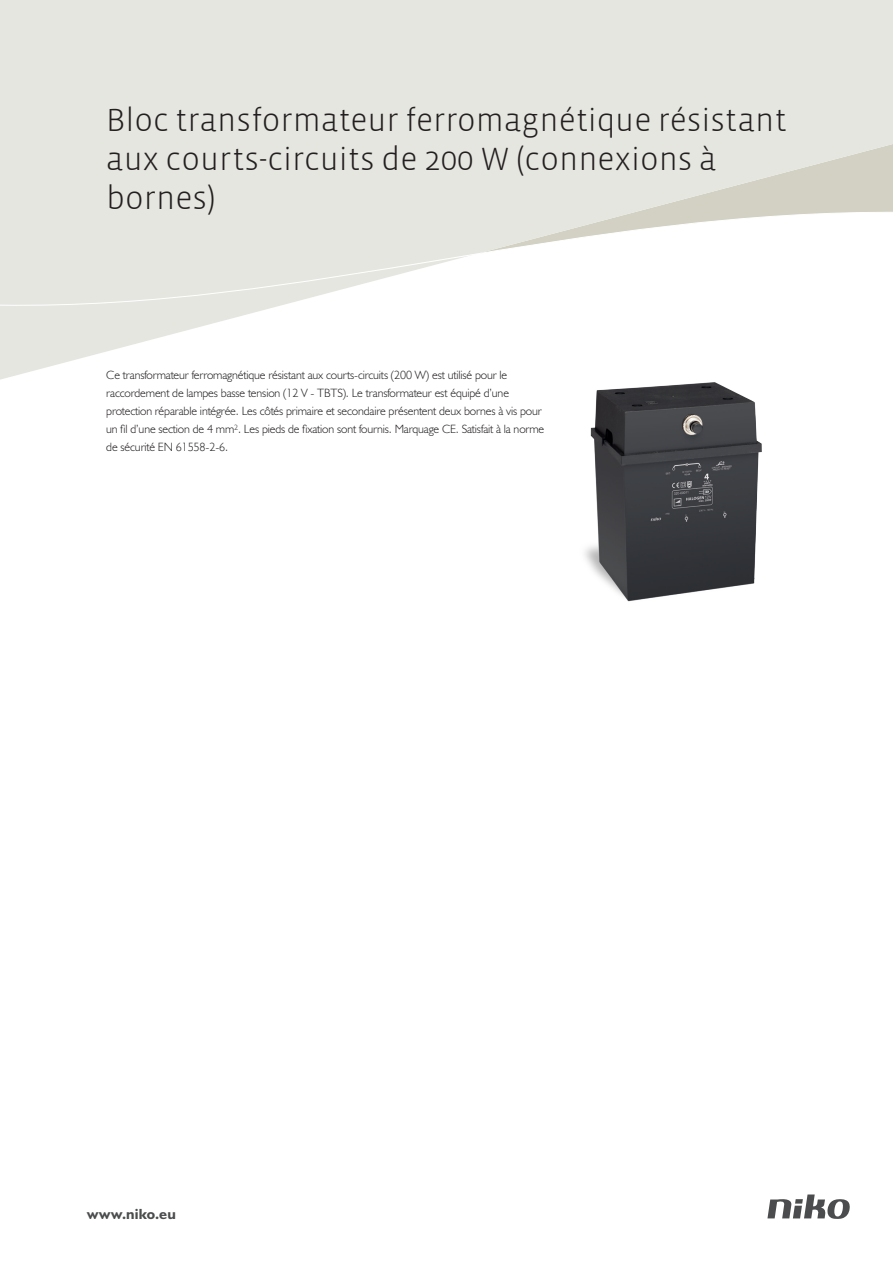
<style>
.page{position:relative;width:893px;height:1263px;background:#fff}
.page>*{position:absolute;margin:0;border:0;box-sizing:border-box;transform-origin:0 0}
.t1{font:300 33px/39px "Vista Sans";color:#231f20}
.t2{font:700 15px "Humanist 521 BT";letter-spacing:.01em;color:#4b4c4d}
.t3{font:300 12px/18px "Humanist 521 BT";letter-spacing:-.01em;color:#231f20}
</style>
<div class="page">
<svg style="left:0;top:0;width:893px;height:380px;fill:#e6e6e0"></svg>
<svg style="left:0;top:209px;width:893px;height:101px"></svg>
<svg style="left:767px;top:1194px;width:83px;height:25px"></svg>
<img style="left:564px;top:370px;width:223px;height:232px">
<h1 class="t1" style="left:106px;top:101px;width:682px">Bloc transformateur ferromagnétique résistant aux courts-circuits de 200 W (connexions à bornes)</h1>
<p class="t3" style="left:106px;top:366px;width:440px">Ce transformateur ferromagnétique résistant aux courts-circuits (200 W) est utilisé pour le raccordement de lampes basse tension (12 V - TBTS). Le transformateur est équipé d’une protection réparable intégrée. Les côtés primaire et secondaire présentent deux bornes à vis pour un fil d’une section de 4 mm². Les pieds de fixation sont fournis. Marquage CE. Satisfait à la norme de sécurité EN 61558-2-6.</p>
<p class="t2" style="left:87px;top:1204px;width:90px">www.niko.eu</p>
</div>
